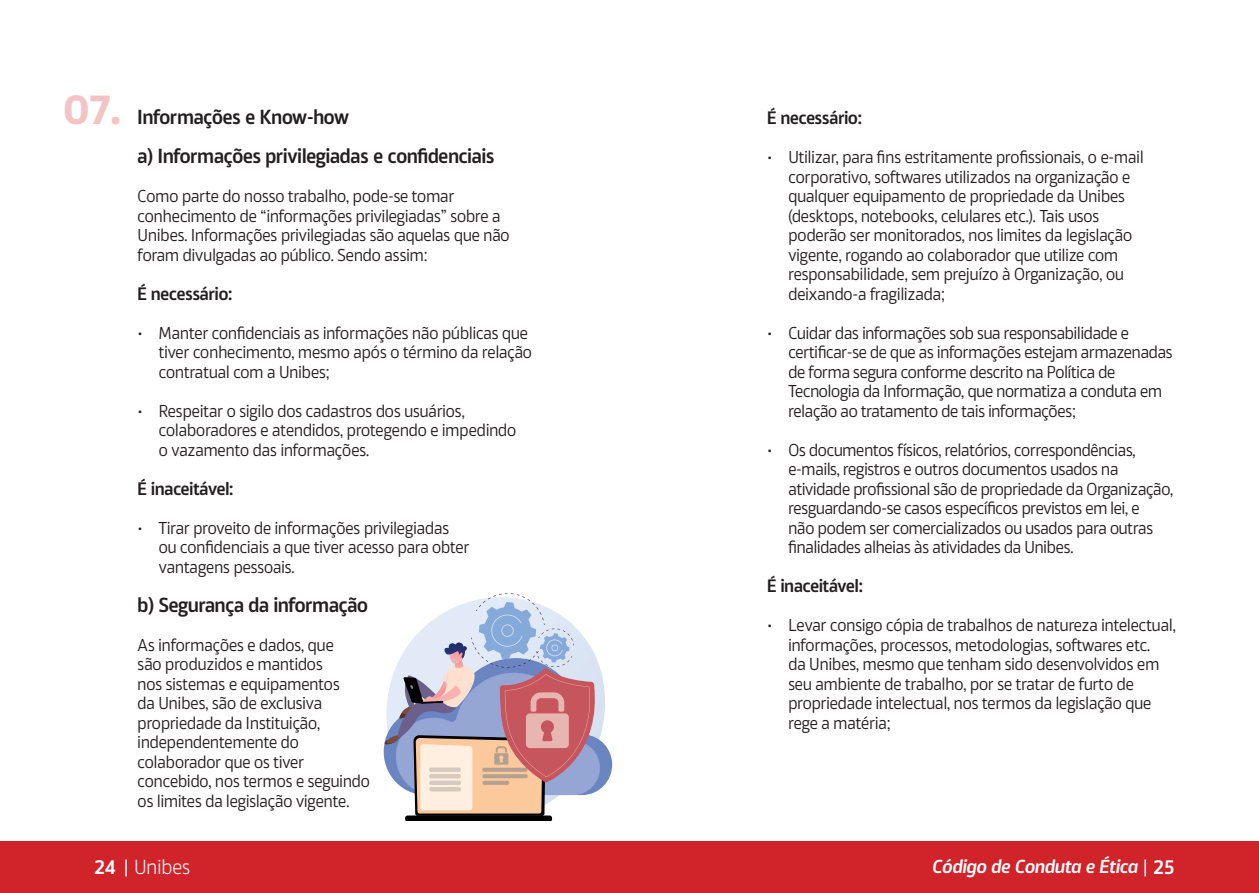
<style>
.page{position:relative;width:1259px;height:893px;background:#fff}
.page>*{position:absolute;margin:0;border:0;box-sizing:border-box;transform-origin:0 0}
.Títulos_Gerais{font:600 19.5px "Akwe Pro";letter-spacing:-.04em;color:#231f20}
.t1{font:300 19.5px "Akwe Pro";letter-spacing:-.03em;color:#fff}
.t2{font:italic 600 18px "Akwe Pro";letter-spacing:-.035em;color:#fff}
.t3{font:600 17.25px "Akwe Pro";letter-spacing:-.04em;color:#231f20}
.t4{font:16.5px/19.5px "Akwe Pro";letter-spacing:-.04em;color:#231f20}
.s1{font-weight:700;font-size:40.5px;color:#d0232a}
.s2{font-weight:600}
.s3{font-style:normal;font-size:19.5px}
</style>
<div class="page">
<div style="left:627px;top:841px;width:632px;height:52px;background:#d1232a"></div>
<svg style="left:1144px;top:859px;width:2px;height:17px"></svg>
<div style="left:0;top:841px;width:629px;height:52px;background:#d1232a"></div>
<svg style="left:125px;top:859px;width:2px;height:17px"></svg>
<div style="left:405px;top:815px;width:147px;height:6px;background:#000001;border-radius:3px"></div>
<svg style="left:384px;top:593px;width:228px;height:223px"></svg>
<p class="Títulos_Gerais" style="left:62px;top:102px;width:289px"><span class="s1">07.</span> Informações e Know-how</p>
<p class="Títulos_Gerais" style="left:137px;top:141px;width:359px">a) Informações privilegiadas e confidenciais</p>
<p class="t4" style="left:137px;top:185px;width:374px">Como parte do nosso trabalho, pode-se tomar conhecimento de “informações privilegiadas” sobre a Unibes. Informações privilegiadas são aquelas que não foram divulgadas ao público. Sendo assim:</p>
<p class="t3" style="left:137px;top:280px;width:97px">É necessário:</p>
<p class="t4" style="left:159px;top:322px;width:375px;text-indent:-21px">• Manter confidenciais as informações não públicas que tiver conhecimento, mesmo após o término da relação contratual com a Unibes;</p>
<p class="t4" style="left:159px;top:400px;width:359px;text-indent:-21px">• Respeitar o sigilo dos cadastros dos usuários, colaboradores e atendidos, protegendo e impedindo o vazamento das informações.</p>
<p class="t3" style="left:137px;top:475px;width:98px">É inaceitável:</p>
<p class="t4" style="left:159px;top:517px;width:313px;text-indent:-21px">• Tirar proveito de informações privilegiadas ou confidenciais a que tiver acesso para obter vantagens pessoais.</p>
<p class="Títulos_Gerais" style="left:137px;top:589px;width:232px">b) Segurança da informação</p>
<p class="t4" style="left:137px;top:634px;width:234px">As informações e dados, que<br>são produzidos e mantidos<br>nos sistemas e equipamentos<br>da Unibes, são de exclusiva propriedade da Instituição, independentemente do colaborador que os tiver concebido, nos termos e seguindo os limites da legislação vigente.</p>
<p class="t3" style="left:767px;top:104px;width:97px">É necessário:</p>
<p class="t4" style="left:788px;top:146px;width:357px;text-indent:-21px">• Utilizar, para fins estritamente profissionais, o e-mail corporativo, softwares utilizados na organização e qualquer equipamento de propriedade da Unibes (desktops, notebooks, celulares etc.). Tais usos poderão ser monitorados, nos limites da legislação vigente, rogando ao colaborador que utilize com responsabilidade, sem prejuízo à Organização, ou deixando-a fragilizada;</p>
<p class="t4" style="left:788px;top:322px;width:386px;text-indent:-21px">• Cuidar das informações sob sua responsabilidade e certificar-se de que as informações estejam armazenadas de forma segura conforme descrito na Política de Tecnologia da Informação, que normatiza a conduta em relação ao tratamento de tais informações;</p>
<p class="t4" style="left:788px;top:439px;width:387px;text-indent:-21px">• Os documentos físicos, relatórios, correspondências, e-mails, registros e outros documentos usados na atividade profissional são de propriedade da Organização, resguardando-se casos específicos previstos em lei, e<br>não podem ser comercializados ou usados para outras finalidades alheias às atividades da Unibes.</p>
<p class="t3" style="left:767px;top:572px;width:98px">É inaceitável:</p>
<p class="t4" style="left:788px;top:614px;width:389px;text-indent:-21px">• Levar consigo cópia de trabalhos de natureza intelectual, informações, processos, metodologias, softwares etc.<br>da Unibes, mesmo que tenham sido desenvolvidos em seu ambiente de trabalho, por se tratar de furto de propriedade intelectual, nos termos da legislação que rege a matéria;</p>
<p class="t1" style="left:94px;top:853px;width:98px"><span class="s2">24</span> Unibes</p>
<p class="t2" style="left:932px;top:852px;width:244px">Código de Conduta e Ética <span class="s3">25</span></p>
</div>
